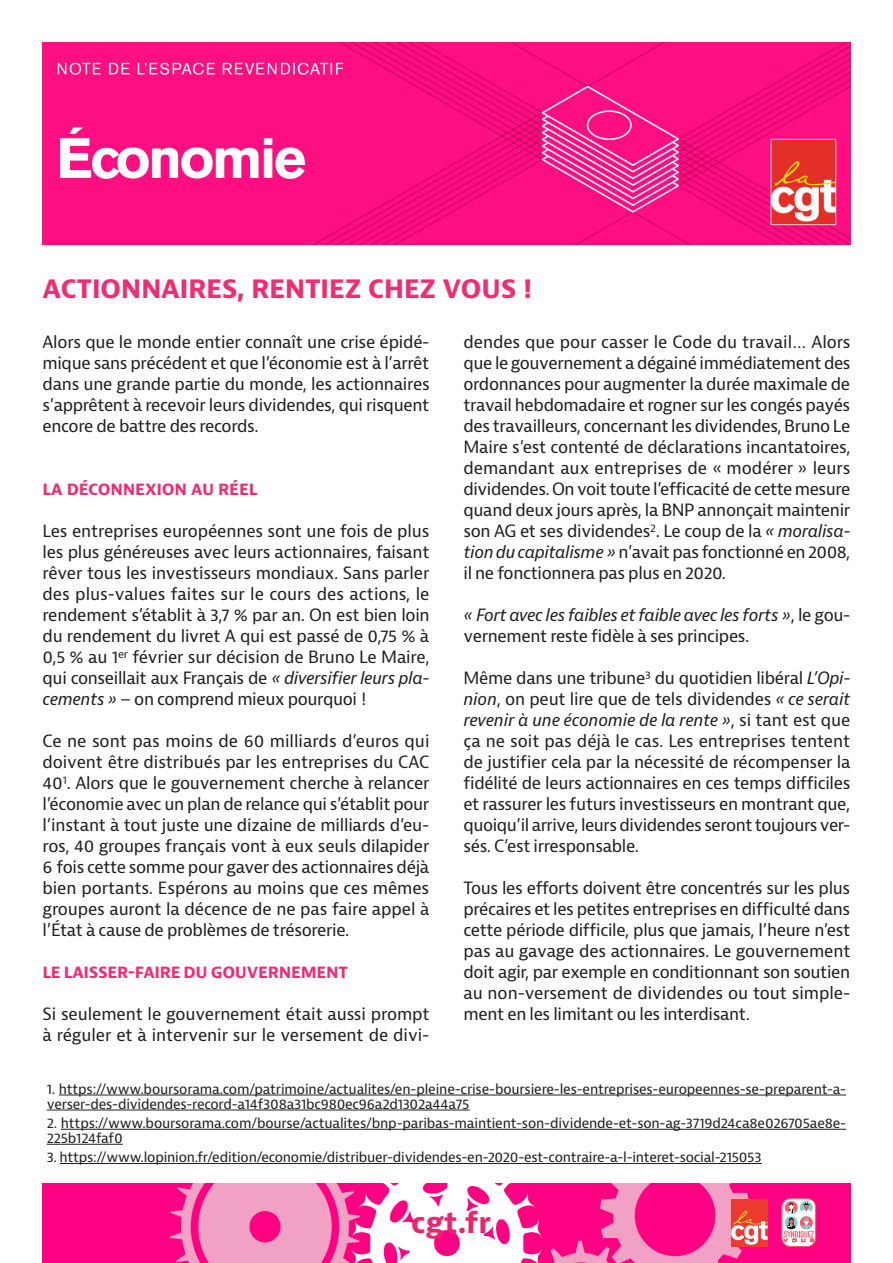
<style>
.page{position:relative;width:893px;height:1263px;background:#fff}
.page>*{position:absolute;margin:0;border:0;box-sizing:border-box;transform-origin:0 0}
.t1{font:700 28.5px "Bernina Sans";color:#ed246d}
.Style_de_paragraphe{font:700 27px "Bernina Sans";letter-spacing:-.02em;color:#ee2d74}
.Style_de_paragraphe-2{font:16.5px/21px "Bernina Sans";letter-spacing:-.02em;color:#231f20;text-align:justify}
.Style_de_paragraphe-3{font:700 16.5px "Bernina Sans";letter-spacing:-.02em;color:#ee2d74}
.Style_de_paragraphe-4{font:13.5px/15px "Bernina Sans";letter-spacing:-.015em;color:#231f20}
.s1{font-style:italic}
</style>
<div class="page">
<img style="left:43px;top:43px;width:807px;height:201px">
<img style="left:43px;top:1183px;width:807px;height:80px">
<svg style="left:782px;top:1198px;width:34px;height:48px"></svg>
<div style="left:782px;top:1198px;width:34px;height:48px;border:1px solid #f05f69;border-radius:8px"></div>
<svg style="left:784px;top:1202px;width:30px;height:40px"></svg>
<div style="left:731px;top:1199px;width:36px;height:47px;background:#ee3b32"></div>
<svg style="left:731px;top:1211px;width:37px;height:34px"></svg>
<hr style="left:59px;top:1094px;width:787px;height:1px;background:#231f20">
<hr style="left:47px;top:1109px;width:423px;height:1px;background:#231f20">
<hr style="left:61px;top:1129px;width:785px;height:1px;background:#231f20">
<hr style="left:47px;top:1144px;width:76px;height:1px;background:#231f20">
<hr style="left:60px;top:1163px;width:702px;height:1px;background:#231f20">
<p class="Style_de_paragraphe" style="left:43px;top:270px;width:492px">ACTIONNAIRES, RENTIEZ CHEZ VOUS !</p>
<p class="Style_de_paragraphe-2" style="left:43px;top:332px;width:389px">Alors que le monde entier connaît une crise épidé&shy;mique sans précédent et que l’économie est à l’arrêt dans une grande partie du monde, les actionnaires s’apprêtent à recevoir leurs dividendes, qui risquent encore de battre des records.</p>
<p class="Style_de_paragraphe-2" style="left:463px;top:332px;width:389px">dendes que pour casser le Code du travail… Alors que le gouvernement a dégainé immédiatement des ordonnances pour augmenter la durée maximale de travail hebdomadaire et rogner sur les congés payés des travailleurs, concernant les dividendes, Bruno Le Maire s’est contenté de déclarations incantatoires, demandant aux entreprises de « modérer » leurs dividendes. On voit toute l’efficacité de cette mesure quand deux jours après, la BNP annonçait maintenir son AG et ses dividendes<sup>2</sup>. Le coup de la <span class="s1">« moralisa&shy;tion du capitalisme »</span> n’avait pas fonctionné en 2008, il ne fonctionnera pas plus en 2020.</p>
<p class="Style_de_paragraphe-2" style="left:463px;top:605px;width:388px"><span class="s1">« Fort avec les faibles et faible avec les forts »</span>, le gou&shy;vernement reste fidèle à ses principes.</p>
<p class="Style_de_paragraphe-2" style="left:463px;top:668px;width:389px">Même dans une tribune<sup>3</sup> du quotidien libéral <span class="s1">L’Opi&shy;nion</span>, on peut lire que de tels dividendes <span class="s1">« ce serait revenir à une économie de la rente »</span>, si tant est que ça ne soit pas déjà le cas. Les entreprises tentent de justifier cela par la nécessité de récompenser la fidélité de leurs actionnaires en ces temps difficiles et rassurer les futurs investisseurs en montrant que, quoiqu’il arrive, leurs dividendes seront toujours ver&shy;sés. C’est irresponsable.</p>
<p class="Style_de_paragraphe-2" style="left:463px;top:878px;width:389px">Tous les efforts doivent être concentrés sur les plus précaires et les petites entreprises en difficulté dans cette période difficile, plus que jamais, l’heure n’est pas au gavage des actionnaires. Le gouvernement doit agir, par exemple en conditionnant son soutien au non-versement de dividendes ou tout simple&shy;ment en les limitant ou les interdisant.</p>
<p class="Style_de_paragraphe-3" style="left:43px;top:478px;width:216px">LA DÉCONNEXION AU RÉEL</p>
<p class="Style_de_paragraphe-2" style="left:43px;top:521px;width:389px">Les entreprises européennes sont une fois de plus les plus généreuses avec leurs actionnaires, faisant rêver tous les investisseurs mondiaux. Sans parler des plus-values faites sur le cours des actions, le rendement s’établit à 3,7 % par an. On est bien loin du rendement du livret A qui est passé de 0,75 % à 0,5 % au 1<sup>er</sup> février sur décision de Bruno Le Maire, qui conseillait aux Français de <span class="s1">« diversifier leurs pla&shy;cements »</span> – on comprend mieux pourquoi !</p>
<p class="Style_de_paragraphe-2" style="left:43px;top:731px;width:389px">Ce ne sont pas moins de 60 milliards d’euros qui doivent être distribués par les entreprises du CAC 40<sup>1</sup>. Alors que le gouvernement cherche à relancer l’économie avec un plan de relance qui s’établit pour l’instant à tout juste une dizaine de milliards d’eu&shy;ros, 40 groupes français vont à eux seuls dilapider 6 fois cette somme pour gaver des actionnaires déjà bien portants. Espérons au moins que ces mêmes groupes auront la décence de ne pas faire appel à l’État à cause de problèmes de trésorerie.</p>
<p class="Style_de_paragraphe-3" style="left:43px;top:961px;width:307px">LE LAISSER-FAIRE DU GOUVERNEMENT</p>
<p class="Style_de_paragraphe-2" style="left:43px;top:1004px;width:389px">Si seulement le gouvernement était aussi prompt à réguler et à intervenir sur le versement de divi-</p>
<p class="Style_de_paragraphe-4" style="left:47px;top:1082px;width:801px">1. https://www.boursorama.com/patrimoine/actualites/en-pleine-crise-boursiere-les-entreprises-europeennes-se-preparent-a&shy;verser-des-dividendes-record-a14f308a31bc980ec96a2d1302a44a75</p>
<p class="Style_de_paragraphe-4" style="left:47px;top:1116px;width:801px">2. https://www.boursorama.com/bourse/actualites/bnp-paribas-maintient-son-dividende-et-son-ag-3719d24ca8e026705ae8e-<br>225b124faf0</p>
<p class="Style_de_paragraphe-4" style="left:47px;top:1150px;width:716px">3. https://www.lopinion.fr/edition/economie/distribuer-dividendes-en-2020-est-contraire-a-l-interet-social-215053</p>
<p class="t1" style="left:411px;top:1204px;width:81px">cgt.fr</p>
</div>
